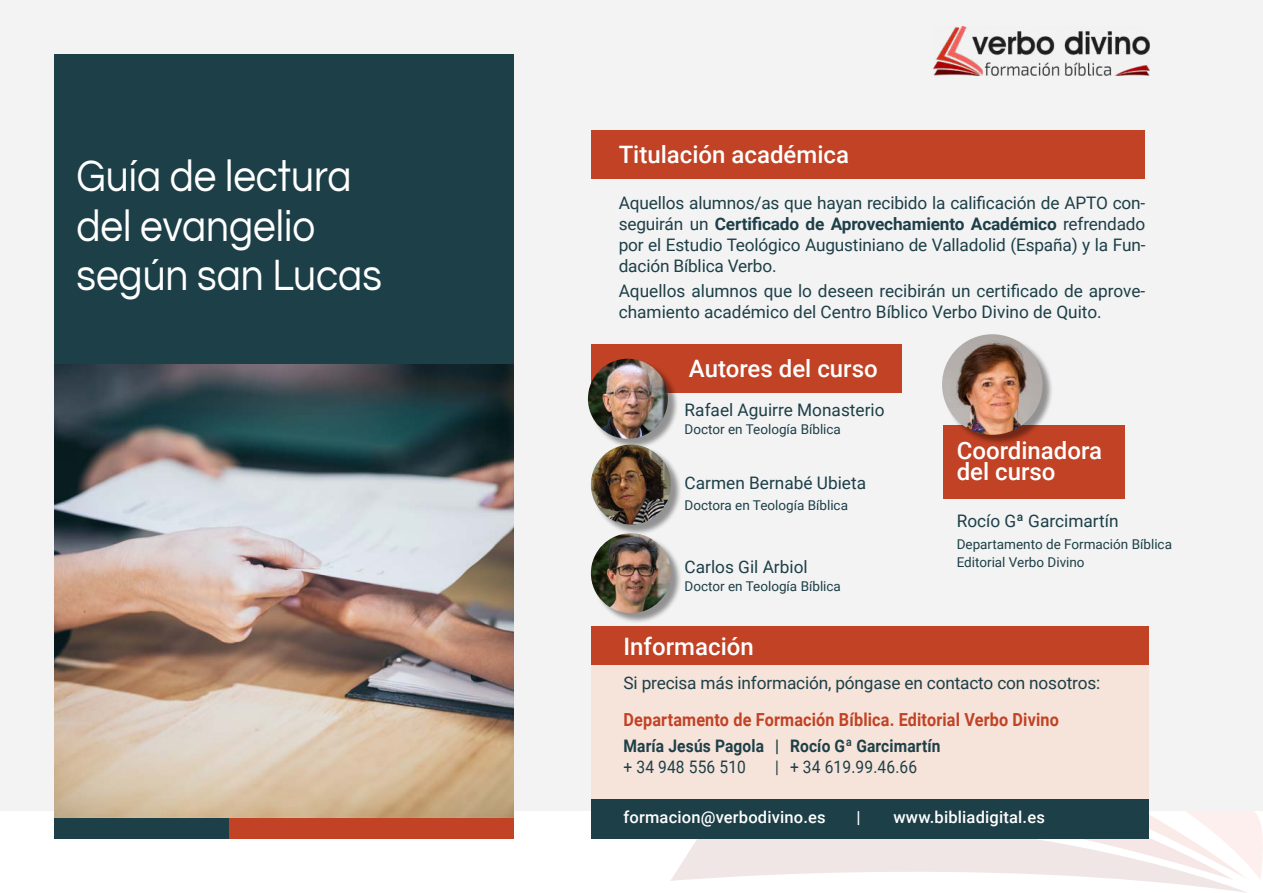
<style>
.page{position:relative;width:1263px;height:893px;background:#fff}
.page>*{position:absolute;margin:0;border:0;box-sizing:border-box;transform-origin:0 0}
.t1{font:45px/49.5px "Questrial";color:#fff;scale:.9 1}
.t2{font:500 24px/21px "Roboto";color:#fff}
.t3{font:700 18px "Roboto";letter-spacing:.01em;color:#c14224;scale:.9 1}
.t4{font:17.25px/21px "Roboto";color:#1d3f47;text-align:justify}
.t5{font:700 17.25px "Roboto";letter-spacing:.01em;color:#1d3f47;scale:.9 1}
.t6{font:17.25px "Roboto";color:#1d3f47;scale:.9 1}
.t7{font:500 16.5px "Roboto";letter-spacing:.01em;color:#fff}
.t8{font:13.5px/18px "Roboto";color:#1d3f47}
.s1{font-weight:700}
</style>
<div class="page">
<svg style="left:671px;top:880px;width:576px;height:13px"></svg>
<svg style="left:831px;top:810px;width:432px;height:70px;fill:#f3e6e6"></svg>
<div style="left:0;top:0;width:1263px;height:810px;background:#f3f3f4"></div>
<img style="left:933px;top:27px;width:217px;height:48px">
<div style="left:591px;top:626px;width:558px;height:40px;background:#c14224"></div>
<div style="left:591px;top:666px;width:558px;height:173px;background:#f6e3da"></div>
<div style="left:228px;top:817px;width:285px;height:22px;background:#c14224"></div>
<div style="left:54px;top:817px;width:174px;height:22px;background:#1d3f47"></div>
<div style="left:591px;top:799px;width:558px;height:40px;background:#1d3f47"></div>
<img style="left:54px;top:364px;width:459px;height:453px">
<div style="left:591px;top:130px;width:554px;height:49px;background:#c14224"></div>
<div style="left:591px;top:344px;width:311px;height:49px;background:#c14224"></div>
<div style="left:943px;top:425px;width:181px;height:73px;background:#c14224"></div>
<div style="left:54px;top:54px;width:459px;height:310px;background:#1d3f47"></div>
<div style="left:589px;top:360px;width:90px;height:90px;background:#000;opacity:.4"></div>
<img style="left:588px;top:359px;width:80px;height:80px;border-radius:40px">
<div style="left:592px;top:446px;width:90px;height:89px;background:#000;opacity:.4"></div>
<img style="left:591px;top:445px;width:80px;height:80px;border-radius:40px">
<div style="left:592px;top:535px;width:90px;height:89px;background:#000;opacity:.4"></div>
<img style="left:591px;top:533px;width:80px;height:80px;border-radius:40px">
<div style="left:944px;top:336px;width:109px;height:109px;background:#000;opacity:.4"></div>
<img style="left:942px;top:334px;width:101px;height:101px;border-radius:50px">
<h1 class="t1" style="left:77px;top:153px;width:341px">Guía de lectura del evangelio según san Lucas</h1>
<h2 class="t2" style="left:619px;top:143px;width:232px">Titulación académica</h2>
<p class="t4" style="left:619px;top:192px;width:528px">Aquellos alumnos/as que hayan recibido la calificación de APTO con&shy;seguirán un <span class="s1">Certificado de Aprovechamiento Académico</span> refrendado por el Estudio Teológico Augustiniano de Valladolid (España) y la Fun&shy;dación Bíblica Verbo.</p>
<p class="t4" style="left:619px;top:280px;width:528px">Aquellos alumnos que lo deseen recibirán un certificado de aprove&shy;chamiento académico del Centro Bíblico Verbo Divino de Quito.</p>
<h2 class="t2" style="left:689px;top:357px;width:190px">Autores del curso</h2>
<p class="t4" style="left:685px;top:399px;width:201px">Rafael Aguirre Monasterio</p>
<p class="t8" style="left:685px;top:420px;width:158px">Doctor en Teología Bíblica</p>
<p class="t4" style="left:685px;top:472px;width:183px">Carmen Bernabé Ubieta</p>
<p class="t8" style="left:685px;top:496px;width:165px">Doctora en Teología Bíblica</p>
<p class="t4" style="left:685px;top:556px;width:125px">Carlos Gil Arbiol</p>
<p class="t8" style="left:685px;top:577px;width:158px">Doctor en Teología Bíblica</p>
<h2 class="t2" style="left:957px;top:439px;width:147px">Coordinadora del curso</h2>
<p class="t4" style="left:957px;top:509px;width:163px">Rocío Gª Garcimartín</p>
<p class="t8" style="left:957px;top:534px;width:217px">Departamento de Formación Bíblica<br>Editorial Verbo Divino</p>
<h2 class="t2" style="left:623px;top:635px;width:132px">Información</h2>
<p class="t4" style="left:623px;top:671px;width:478px">Si precisa más información, póngase en contacto con nosotros:</p>
<p class="t3" style="left:623px;top:707px;width:485px">Departamento de Formación Bíblica. Editorial Verbo Divino</p>
<p class="t5" style="left:623px;top:733px;width:354px">María Jesús Pagola | Rocío Gª Garcimartín</p>
<p class="t6" style="left:623px;top:754px;width:138px">+ 34 948 556 510</p>
<p class="t6" style="left:775px;top:754px;width:159px">| + 34 619.99.46.66</p>
<p class="t7" style="left:623px;top:806px;width:204px">formacion@verbodivino.es</p>
<p class="t7" style="left:857px;top:806px;width:6px">|</p>
<p class="t7" style="left:893px;top:806px;width:153px">www.bibliadigital.es</p>
</div>
